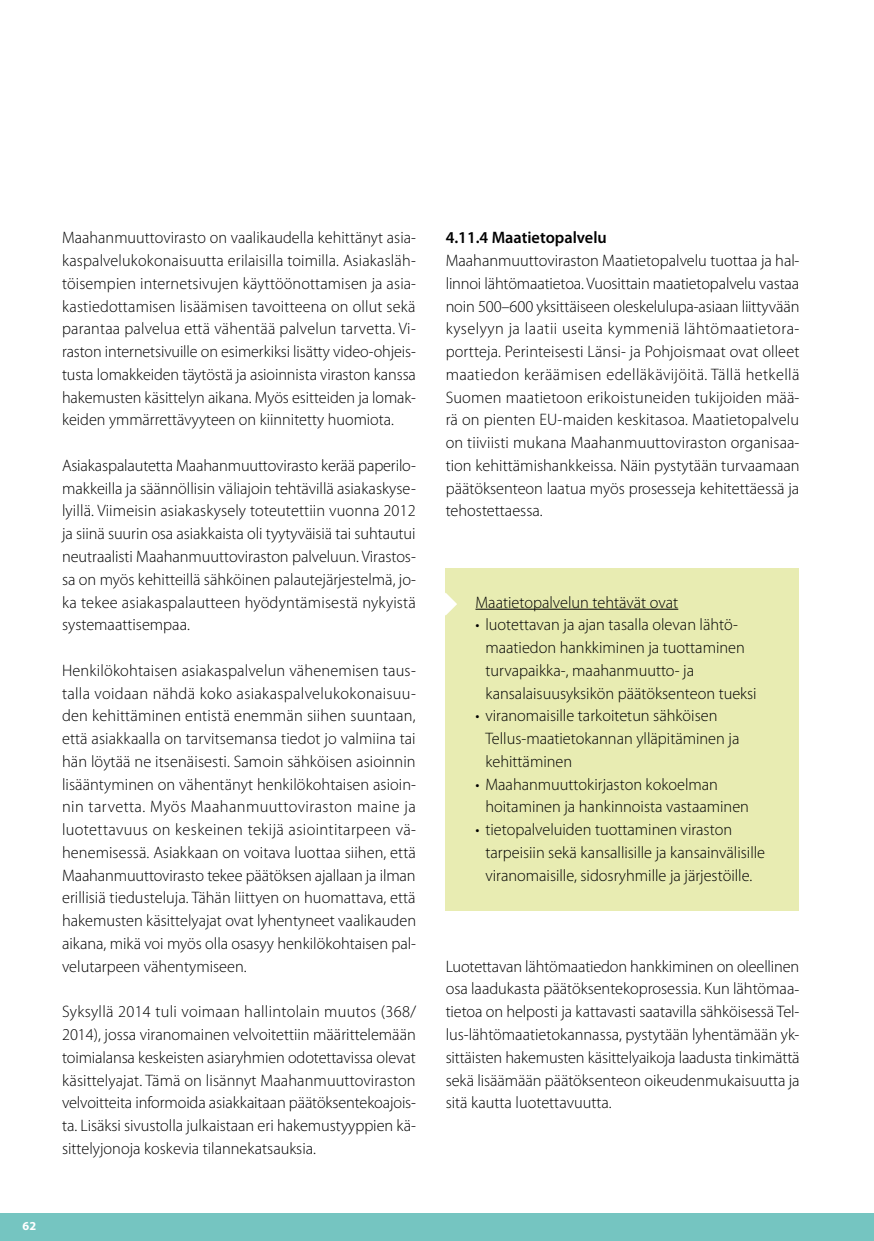
<style>
.page{position:relative;width:874px;height:1241px;background:#fff}
.page>*{position:absolute;margin:0;border:0;box-sizing:border-box;transform-origin:0 0}
.t1{font:300 16.62px/22.8px "Myriad Pro";color:#000;text-align:justify}
.t2{font:600 16.62px "Myriad Pro";color:#000}
.t3{font:700 12.25px "Myriad Pro";color:#fff}
</style>
<div class="page">
<div style="left:0;top:1213px;width:873px;height:27px;background:#75c5c1"></div>
<svg style="left:873px;top:1213px;width:1px;height:27px"></svg>
<div style="left:445px;top:568px;width:353px;height:342px;background:#e8ecb2"></div>
<svg style="left:445px;top:593px;width:12px;height:22px"></svg>
<hr style="left:475px;top:608px;width:203px;height:1px;background:#000">
<p class="t1" style="left:62px;top:227px;width:355px">Maahanmuuttovirasto on vaalikaudella kehittänyt asia&shy;kaspalvelukokonaisuutta erilaisilla toimilla. Asiakasläh&shy;töisempien internetsivujen käyttöönottamisen ja asia&shy;kastiedottamisen lisäämisen tavoitteena on ollut sekä parantaa palvelua että vähentää palvelun tarvetta. Vi&shy;raston internetsivuille on esimerkiksi lisätty video-ohjeis&shy;tusta lomakkeiden täytöstä ja asioinnista viraston kanssa hakemusten käsittelyn aikana. Myös esitteiden ja lomak&shy;keiden ymmärrettävyyteen on kiinnitetty huomiota.</p>
<p class="t1" style="left:62px;top:454px;width:355px">Asiakaspalautetta Maahanmuuttovirasto kerää paperilo&shy;makkeilla ja säännöllisin väliajoin tehtävillä asiakaskyse&shy;lyillä. Viimeisin asiakaskysely toteutettiin vuonna 2012 ja siinä suurin osa asiakkaista oli tyytyväisiä tai suhtautui neutraalisti Maahanmuuttoviraston palveluun. Virastos&shy;sa on myös kehitteillä sähköinen palautejärjestelmä, jo&shy;ka tekee asiakaspalautteen hyödyntämisestä nykyistä systemaattisempaa.</p>
<p class="t1" style="left:62px;top:659px;width:355px">Henkilökohtaisen asiakaspalvelun vähenemisen taus&shy;talla voidaan nähdä koko asiakaspalvelukokonaisuu&shy;den kehittäminen entistä enemmän siihen suuntaan, että asiakkaalla on tarvitsemansa tiedot jo valmiina tai hän löytää ne itsenäisesti. Samoin sähköisen asioinnin lisääntyminen on vähentänyt henkilökohtaisen asioin&shy;nin tarvetta. Myös Maahanmuuttoviraston maine ja luotettavuus on keskeinen tekijä asiointitarpeen vä&shy;henemisessä. Asiakkaan on voitava luottaa siihen, että Maahanmuuttovirasto tekee päätöksen ajallaan ja ilman erillisiä tiedusteluja. Tähän liittyen on huomattava, että hakemusten käsittelyajat ovat lyhentyneet vaalikauden aikana, mikä voi myös olla osasyy henkilökohtaisen pal&shy;velutarpeen vähentymiseen.</p>
<p class="t1" style="left:62px;top:1000px;width:355px">Syksyllä 2014 tuli voimaan hallintolain muutos (368/ 2014), jossa viranomainen velvoitettiin määrittelemään toimialansa keskeisten asiaryhmien odotettavissa olevat käsittelyajat. Tämä on lisännyt Maahanmuuttoviraston velvoitteita informoida asiakkaitaan päätöksentekoajois&shy;ta. Lisäksi sivustolla julkaistaan eri hakemustyyppien kä&shy;sittelyjonoja koskevia tilannekatsauksia.</p>
<p class="t3" style="left:23px;top:1219px;width:15px">62</p>
<p class="t2" style="left:445px;top:228px;width:163px">4.11.4 Maatietopalvelu</p>
<p class="t1" style="left:445px;top:249px;width:355px">Maahanmuuttoviraston Maatietopalvelu tuottaa ja hal&shy;linnoi lähtömaatietoa. Vuosittain maatietopalvelu vastaa noin 500–600 yksittäiseen oleskelulupa-asiaan liittyvään kyselyyn ja laatii useita kymmeniä lähtömaatietora&shy;portteja. Perinteisesti Länsi- ja Pohjoismaat ovat olleet maatiedon keräämisen edelläkävijöitä. Tällä hetkellä Suomen maatietoon erikoistuneiden tukijoiden mää&shy;rä on pienten EU-maiden keskitasoa. Maatietopalvelu on tiiviisti mukana Maahanmuuttoviraston organisaa&shy;tion kehittämishankkeissa. Näin pystytään turvaamaan päätöksenteon laatua myös prosesseja kehitettäessä ja tehostettaessa.</p>
<p class="t1" style="left:475px;top:590px;width:204px">Maatietopalvelun tehtävät ovat</p>
<p class="t1" style="left:485px;top:613px;width:272px;text-align:left;text-indent:-10px">• luotettavan ja ajan tasalla olevan lähtö&shy;maatiedon hankkiminen ja tuottaminen turvapaikka-, maahanmuutto- ja kansalaisuusyksikön päätöksenteon tueksi</p>
<p class="t1" style="left:485px;top:704px;width:255px;text-align:left;text-indent:-10px">• viranomaisille tarkoitetun sähköisen<br>Tellus-maatietokannan ylläpitäminen ja kehittäminen</p>
<p class="t1" style="left:485px;top:772px;width:265px;text-indent:-10px">• Maahanmuuttokirjaston kokoelman hoitaminen ja hankinnoista vastaaminen</p>
<p class="t1" style="left:485px;top:818px;width:281px;text-align:left;text-indent:-10px">• tietopalveluiden tuottaminen viraston tarpeisiin sekä kansallisille ja kansainvälisille viranomaisille, sidosryhmille ja järjestöille.</p>
<p class="t1" style="left:445px;top:954px;width:355px">Luotettavan lähtömaatiedon hankkiminen on oleellinen osa laadukasta päätöksentekoprosessia. Kun lähtömaa&shy;tietoa on helposti ja kattavasti saatavilla sähköisessä Tel&shy;lus-lähtömaatietokannassa, pystytään lyhentämään yk&shy;sittäisten hakemusten käsittelyaikoja laadusta tinkimättä sekä lisäämään päätöksenteon oikeudenmukaisuutta ja sitä kautta luotettavuutta.</p>
</div>
